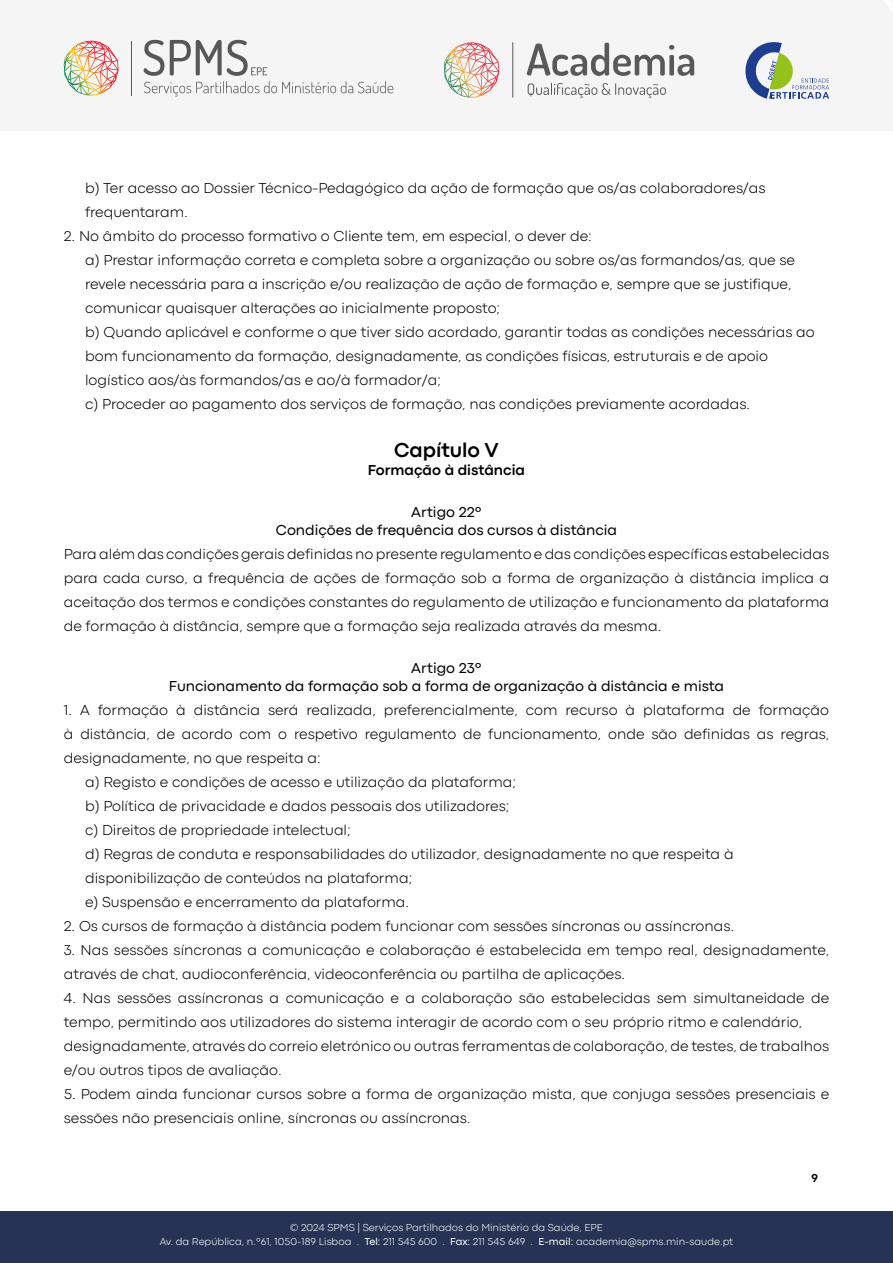
<style>
.page{position:relative;width:893px;height:1263px;background:#fff}
.page>*{position:absolute;margin:0;border:0;box-sizing:border-box;transform-origin:0 0}
.t1{font:700 21px "Codec Pro";color:#000}
.t2{font:300 15px/24px "Codec Pro";color:#000}
.t3{font:15px/18px "Codec Pro";color:#000;text-align:center}
.t4{font:700 15px "Codec Pro";color:#000}
.t5{font:700 12px "Codec Pro";color:#000}
.t6{font:300 10.5px/13.5px "Codec Pro";color:#fff;text-align:center}
.s1{font-weight:400}
</style>
<div class="page">
<div style="left:0;top:1212px;width:893px;height:51px;background:#263354"></div>
<div style="left:0;top:0;width:893px;height:131px;background:#f5f5f5"></div>
<svg style="left:745px;top:42px;width:84px;height:57px"></svg>
<svg style="left:144px;top:40px;width:249px;height:56px"></svg>
<hr style="left:131px;top:41px;width:1px;height:55px;background:#575756">
<img style="left:64px;top:41px;width:55px;height:54px">
<hr style="left:512px;top:42px;width:1px;height:56px;background:#58595b">
<svg style="left:528px;top:83px;width:138px;height:15px"></svg>
<svg style="left:444px;top:42px;width:55px;height:56px"></svg>
<svg style="left:527px;top:43px;width:167px;height:33px"></svg>
<p class="t2" style="left:85px;top:176px;width:682px">b) Ter acesso ao Dossier Técnico-Pedagógico da ação de formação que os/as colaboradores/as frequentaram.</p>
<p class="t2" style="left:85px;top:224px;width:731px;text-indent:-21px">2. No âmbito do processo formativo o Cliente tem, em especial, o dever de:<br>a) Prestar informação correta e completa sobre a organização ou sobre os/as formandos/as, que se revele necessária para a inscrição e/ou realização de ação de formação e, sempre que se justifique, comunicar quaisquer alterações ao inicialmente proposto;<br>b) Quando aplicável e conforme o que tiver sido acordado, garantir todas as condições necessárias ao bom funcionamento da formação, designadamente, as condições físicas, estruturais e de apoio logístico aos/às formandos/as e ao/à formador/a;<br>c) Proceder ao pagamento dos serviços de formação, nas condições previamente acordadas.</p>
<h1 class="t1" style="left:394px;top:438px;width:106px">Capítulo V</h1>
<p class="t4" style="left:368px;top:461px;width:159px">Formação à distância</p>
<p class="t3" style="left:276px;top:503px;width:343px">Artigo 22º<br>Condições de frequência dos cursos à distância</p>
<p class="t2" style="left:64px;top:542px;width:767px;text-align:justify">Para além das condições gerais definidas no presente regulamento e das condições específicas estabelecidas para cada curso, a frequência de ações de formação sob a forma de organização à distância implica a aceitação dos termos e condições constantes do regulamento de utilização e funcionamento da plataforma de formação à distância, sempre que a formação seja realizada através da mesma.</p>
<p class="t3" style="left:169px;top:659px;width:557px">Artigo 23º<br>Funcionamento da formação sob a forma de organização à distância e mista</p>
<p class="t2" style="left:64px;top:698px;width:767px">1. A formação à distância será realizada, preferencialmente, com recurso à plataforma de formação</p>
<p class="t2" style="left:64px;top:722px;width:767px">à distância, de acordo com o respetivo regulamento de funcionamento, onde são definidas as regras,</p>
<p class="t2" style="left:64px;top:746px;width:258px">designadamente, no que respeita a:</p>
<p class="t2" style="left:85px;top:770px;width:432px">a) Registo e condições de acesso e utilização da plataforma;</p>
<p class="t2" style="left:85px;top:794px;width:426px">b) Política de privacidade e dados pessoais dos utilizadores;</p>
<p class="t2" style="left:85px;top:818px;width:267px">c) Direitos de propriedade intelectual;</p>
<p class="t2" style="left:85px;top:842px;width:650px">d) Regras de conduta e responsabilidades do utilizador, designadamente no que respeita à</p>
<p class="t2" style="left:85px;top:866px;width:329px">disponibilização de conteúdos na plataforma;</p>
<p class="t2" style="left:85px;top:890px;width:326px">e) Suspensão e encerramento da plataforma.</p>
<p class="t2" style="left:64px;top:914px;width:672px">2. Os cursos de formação à distância podem funcionar com sessões síncronas ou assíncronas.</p>
<p class="t2" style="left:64px;top:938px;width:767px">3. Nas sessões síncronas a comunicação e colaboração é estabelecida em tempo real, designadamente, através de chat, audioconferência, videoconferência ou partilha de aplicações.</p>
<p class="t2" style="left:64px;top:986px;width:767px">4. Nas sessões assíncronas a comunicação e a colaboração são estabelecidas sem simultaneidade de tempo, permitindo aos utilizadores do sistema interagir de acordo com o seu próprio ritmo e calendário, designadamente, através do correio eletrónico ou outras ferramentas de colaboração, de testes, de trabalhos e/ou outros tipos de avaliação.</p>
<p class="t2" style="left:64px;top:1082px;width:767px">5. Podem ainda funcionar cursos sobre a forma de organização mista, que conjuga sessões presenciais e sessões não presenciais online, síncronas ou assíncronas.</p>
<p class="t6" style="left:160px;top:1221px;width:575px">© 2024 SPMS | Serviços Partilhados do Ministério da Saúde, EPE<br>Av. da República, n.º61, 1050-189 Lisboa . <span class="s1">Tel:</span> 211 545 600 . <span class="s1">Fax:</span> 211 545 649 . <span class="s1">E-mail:</span> academia@spms.min-saude.pt</p>
<p class="t5" style="left:811px;top:1170px;width:8px">9</p>
</div>
